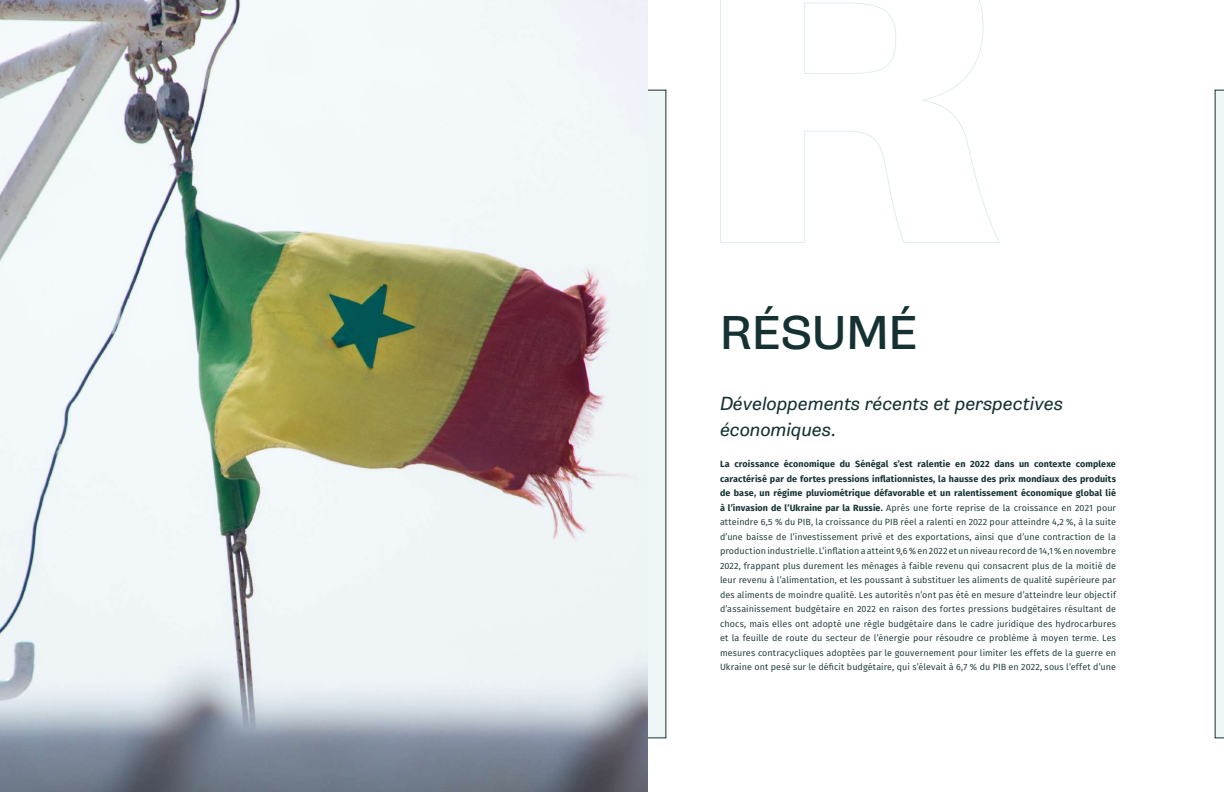
<style>
.page{position:relative;width:1224px;height:792px;background:#fff}
.page>*{position:absolute;margin:0;border:0;box-sizing:border-box;transform-origin:0 0}
.t1{font:45px "Gira Sans";color:#153131}
.t2{font:italic 18px/26px "Gira Sans";color:#153131}
.t3{font:9px/14.5px "Fira Sans";letter-spacing:.01em;color:#153131;text-align:justify}
.s1{font-weight:700}
</style>
<div class="page">
<div style="left:540px;top:90px;width:126px;height:648px;background:#eef6f7"></div>
<svg style="left:1215px;top:90px;width:9px;height:648px;background:#dee7e8"></svg>
<img style="left:0;top:0;width:648px;height:792px">
<svg style="left:720px;top:0;width:280px;height:243px"></svg>
<h1 class="t1" style="left:720px;top:303px;width:199px">RÉSUMÉ</h1>
<h2 class="t2" style="left:720px;top:390px;width:344px">Développements récents et perspectives économiques.</h2>
<p class="t3" style="left:720px;top:457px;width:398px"><span class="s1">La croissance économique du Sénégal s’est ralentie en 2022 dans un contexte complexe caractérisé par de fortes pressions inflationnistes, la hausse des prix mondiaux des produits de base, un régime pluviométrique défavorable et un ralentissement économique global lié à l’invasion de l’Ukraine par la Russie.</span> Après une forte reprise de la croissance en 2021 pour atteindre 6,5 % du PIB, la croissance du PIB réel a ralenti en 2022 pour atteindre 4,2 %, à la suite d’une baisse de l’investissement privé et des exportations, ainsi que d’une contraction de la production industrielle. L’inflation a atteint 9,6 % en 2022 et un niveau record de 14,1 % en novembre 2022, frappant plus durement les ménages à faible revenu qui consacrent plus de la moitié de leur revenu à l’alimentation, et les poussant à substituer les aliments de qualité supérieure par des aliments de moindre qualité. Les autorités n’ont pas été en mesure d’atteindre leur objectif d’assainissement budgétaire en 2022 en raison des fortes pressions budgétaires résultant de chocs, mais elles ont adopté une règle budgétaire dans le cadre juridique des hydrocarbures et la feuille de route du secteur de l’énergie pour résoudre ce problème à moyen terme. Les mesures contracycliques adoptées par le gouvernement pour limiter les effets de la guerre en Ukraine ont pesé sur le déficit budgétaire, qui s’élevait à 6,7 % du PIB en 2022, sous l’effet d’une</p>
</div>
